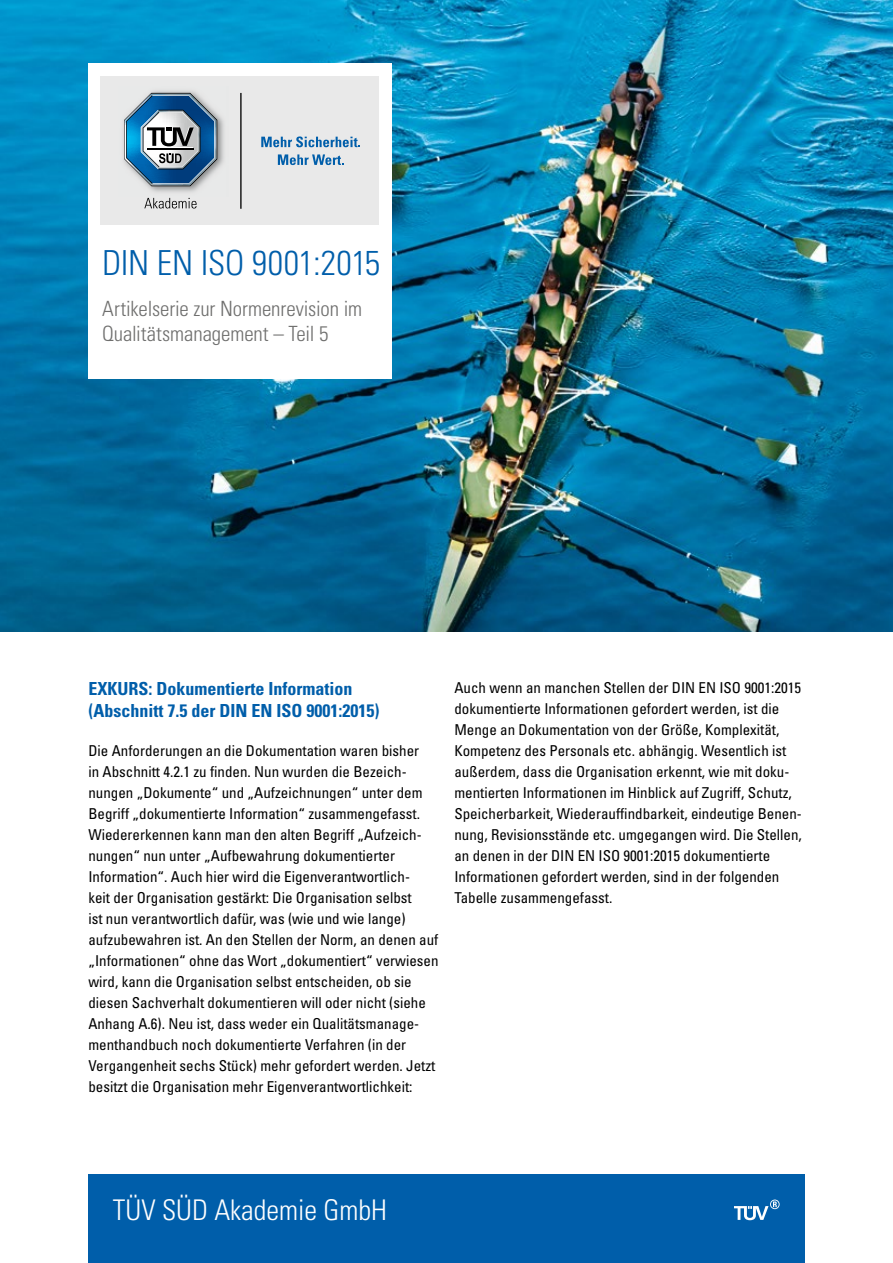
<style>
.page{position:relative;width:893px;height:1263px;background:#fff}
.page>*{position:absolute;margin:0;border:0;box-sizing:border-box;transform-origin:0 0}
.t1{font:300 condensed 34.5px "Univers";letter-spacing:-.01em;color:#005eaa}
.t2{font:300 condensed 28.5px "Univers LT Std";color:#fff}
.t3{font:300 condensed 21px/25.5px "Univers";letter-spacing:-.005em;color:#6f6f6e}
.t4{font:700 condensed 18px/21.6px "Univers LT Std";color:#005eaa}
.t5{font:condensed 15px/21px "Univers LT Std";color:#000}
</style>
<div class="page">
<img style="left:0;top:0;width:893px;height:631px">
<div style="left:88px;top:63px;width:303px;height:315px;background:#fff"></div>
<div style="left:101px;top:76px;width:278px;height:148px;background:#e9e9e9"></div>
<hr style="left:240px;top:93px;width:2px;height:116px;background:#000">
<svg style="left:261px;top:136px;width:99px;height:11px"></svg>
<svg style="left:278px;top:154px;width:66px;height:11px"></svg>
<img style="left:123px;top:90px;width:101px;height:102px">
<svg style="left:124px;top:93px;width:93px;height:93px"></svg>
<svg style="left:144px;top:198px;width:53px;height:10px"></svg>
<div style="left:88px;top:1174px;width:717px;height:89px;background:#005eaa"></div>
<svg style="left:734px;top:1199px;width:46px;height:21px"></svg>
<h1 class="t1" style="left:102px;top:242px;width:280px">DIN EN ISO 9001:2015</h1>
<h3 class="t3" style="left:102px;top:296px;width:261px">Artikelserie zur Normenrevision im<br>Qualitätsmanagement – Teil 5</h3>
<p class="t4" style="left:88px;top:678px;width:292px">EXKURS: Dokumentierte Information (Abschnitt 7.5 der DIN EN ISO 9001:2015)</p>
<p class="t5" style="left:88px;top:740px;width:352px">Die Anforderungen an die Dokumentation waren bisher<br>in Abschnitt 4.2.1 zu finden. Nun wurden die Bezeich&shy;nungen „Dokumente“ und „Aufzeichnungen“ unter dem Begriff „dokumentierte Information“ zusammengefasst.<br>Wiedererkennen kann man den alten Begriff „Aufzeich&shy;nungen“ nun unter „Aufbewahrung dokumentierter Information“. Auch hier wird die Eigenverantwortlich-<br>keit der Organisation gestärkt: Die Organisation selbst<br>ist nun verantwortlich dafür, was (wie und wie lange) aufzubewahren ist. An den Stellen der Norm, an denen auf „Informationen“ ohne das Wort „dokumentiert“ verwiesen wird, kann die Organisation selbst entscheiden, ob sie diesen Sachverhalt dokumentieren will oder nicht (siehe Anhang A.6). Neu ist, dass weder ein Qualitätsmanage&shy;menthandbuch noch dokumentierte Verfahren (in der Vergangenheit sechs Stück) mehr gefordert werden. Jetzt besitzt die Organisation mehr Eigenverantwortlichkeit:</p>
<p class="t5" style="left:454px;top:677px;width:349px">Auch wenn an manchen Stellen der DIN EN ISO 9001:2015 dokumentierte Informationen gefordert werden, ist die Menge an Dokumentation von der Größe, Komplexität, Kompetenz des Personals etc. abhängig. Wesentlich ist außerdem, dass die Organisation erkennt, wie mit doku&shy;mentierten Informationen im Hinblick auf Zugriff, Schutz, Speicherbarkeit, Wiederauffindbarkeit, eindeutige Benen&shy;nung, Revisionsstände etc. umgegangen wird. Die Stellen, an denen in der DIN EN ISO 9001:2015 dokumentierte Informationen gefordert werden, sind in der folgenden Tabelle zusammengefasst.</p>
<h2 class="t2" style="left:113px;top:1193px;width:275px">TÜV SÜD Akademie GmbH</h2>
</div>
